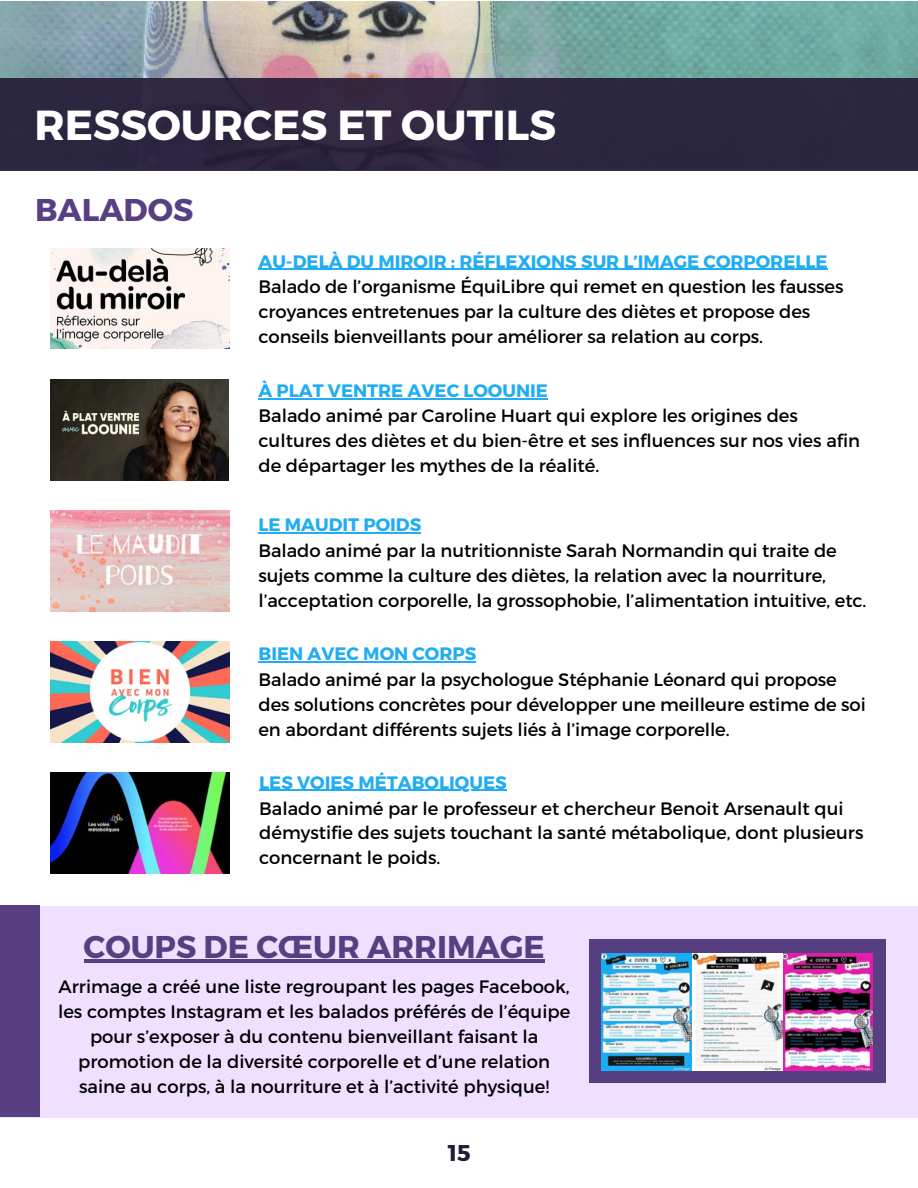
<style>
.page{position:relative;width:918px;height:1188px;background:#fff}
.page>*{position:absolute;margin:0;border:0;box-sizing:border-box;transform-origin:0 0}
.t1{font:700 42px "Montserrat";color:#fff}
.t2{font:700 31.5px "Montserrat";color:#573f81}
.t3{font:700 22.8px "Montserrat";color:#251b37}
.t4{font:18px/25px "Montserrat";letter-spacing:-.005em;color:#000}
.t5{font:700 18px "Montserrat";color:#20adf4}
</style>
<div class="page">
<img style="left:51px;top:248px;width:179px;height:101px">
<hr style="left:258px;top:269px;width:570px;height:1px;background:#20adf4">
<hr style="left:259px;top:790px;width:248px;height:1px;background:#20adf4">
<img style="left:51px;top:772px;width:179px;height:102px">
<img style="left:50px;top:379px;width:179px;height:101px">
<hr style="left:258px;top:398px;width:290px;height:1px;background:#20adf4">
<img style="left:51px;top:641px;width:179px;height:101px">
<hr style="left:258px;top:662px;width:218px;height:1px;background:#20adf4">
<img style="left:51px;top:510px;width:179px;height:101px">
<hr style="left:258px;top:533px;width:163px;height:1px;background:#20adf4">
<div style="left:0;top:906px;width:918px;height:212px;background:#f0e0ff"></div>
<div style="left:0;top:905px;width:40px;height:212px;background:#573f81"></div>
<div style="left:589px;top:940px;width:297px;height:143px;background:#573f81"></div>
<img style="left:602px;top:953px;width:270px;height:117px">
<hr style="left:84px;top:959px;width:461px;height:3px;background:#573f81">
<img style="left:0;top:1px;width:918px;height:77px">
<div style="left:0;top:78px;width:918px;height:92px;background:#2b2640"></div>
<p class="t1" style="left:34px;top:98px;width:523px">RESSOURCES ET OUTILS</p>
<p class="t2" style="left:35px;top:189px;width:160px">BALADOS</p>
<h1 class="t5" style="left:258px;top:250px;width:571px">AU-DELÀ DU MIROIR : RÉFLEXIONS SUR L’IMAGE CORPORELLE</h1>
<h2 class="t4" style="left:258px;top:273px;width:587px">Balado de l’organisme ÉquiLibre qui remet en question les fausses croyances entretenues par la culture des diètes et propose des conseils bienveillants pour améliorer sa relation au corps.</h2>
<p class="t5" style="left:258px;top:379px;width:291px">À PLAT VENTRE AVEC LOOUNIE</p>
<p class="t4" style="left:258px;top:403px;width:603px">Balado animé par Caroline Huart qui explore les origines des cultures des diètes et du bien-être et ses influences sur nos vies afin de départager les mythes de la réalité.</p>
<p class="t5" style="left:258px;top:513px;width:164px">LE MAUDIT POIDS</p>
<p class="t4" style="left:258px;top:537px;width:610px">Balado animé par la nutritionniste Sarah Normandin qui traite de sujets comme la culture des diètes, la relation avec la nourriture, l’acceptation corporelle, la grossophobie, l’alimentation intuitive, etc.</p>
<p class="t5" style="left:258px;top:642px;width:219px">BIEN AVEC MON CORPS</p>
<p class="t4" style="left:258px;top:666px;width:609px">Balado animé par la psychologue Stéphanie Léonard qui propose des solutions concrètes pour développer une meilleure estime de soi en abordant différents sujets liés à l’image corporelle.</p>
<p class="t5" style="left:259px;top:771px;width:249px">LES VOIES MÉTABOLIQUES</p>
<p class="t4" style="left:259px;top:795px;width:606px">Balado animé par le professeur et chercheur Benoit Arsenault qui démystifie des sujets touchant la santé métabolique, dont plusieurs concernant le poids.</p>
<h2 class="t2" style="left:84px;top:926px;width:463px">COUPS DE CŒUR ARRIMAGE</h2>
<p class="t4" style="left:58px;top:973px;width:514px;text-align:center">Arrimage a créé une liste regroupant les pages Facebook, les comptes Instagram et les balados préférés de l’équipe pour s’exposer à du contenu bienveillant faisant la promotion de la diversité corporelle et d’une relation saine au corps, à la nourriture et à l’activité physique!</p>
<p class="t3" style="left:448px;top:1138px;width:24px">15</p>
</div>
